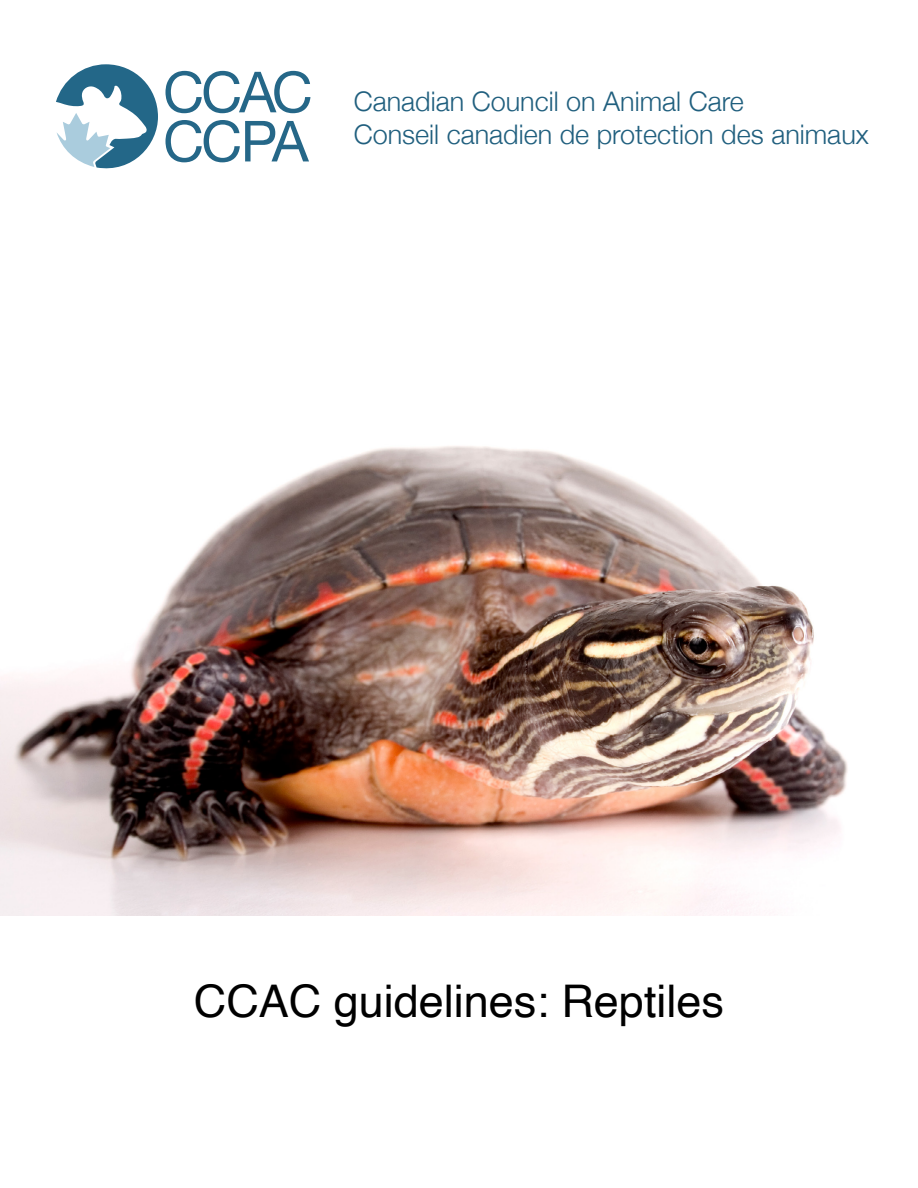
<style>
.page{position:relative;width:918px;height:1188px;background:#fff}
.page>*{position:absolute;margin:0;border:0;box-sizing:border-box;transform-origin:0 0}
.t1{font:56.7px/49.2px "Helvetica Neue";letter-spacing:-.05em;color:#256788}
.Heading_1{font:45px "Helvetica";color:#000}
.t2{font:300 27px/32.4px "Helvetica Neue";color:#205f7e}
</style>
<div class="page">
<svg style="left:56px;top:64px;width:102px;height:105px"></svg>
<img style="left:0;top:446px;width:848px;height:470px">
<p class="t1" style="left:163px;top:71px;width:151px">CCAC<br>CCPA</p>
<p class="t2" style="left:354px;top:83px;width:517px">Canadian Council on Animal Care<br>Conseil canadien de protection des animaux</p>
<p class="Heading_1" style="left:194px;top:967px;width:532px">CCAC guidelines: Reptiles</p>
</div>
